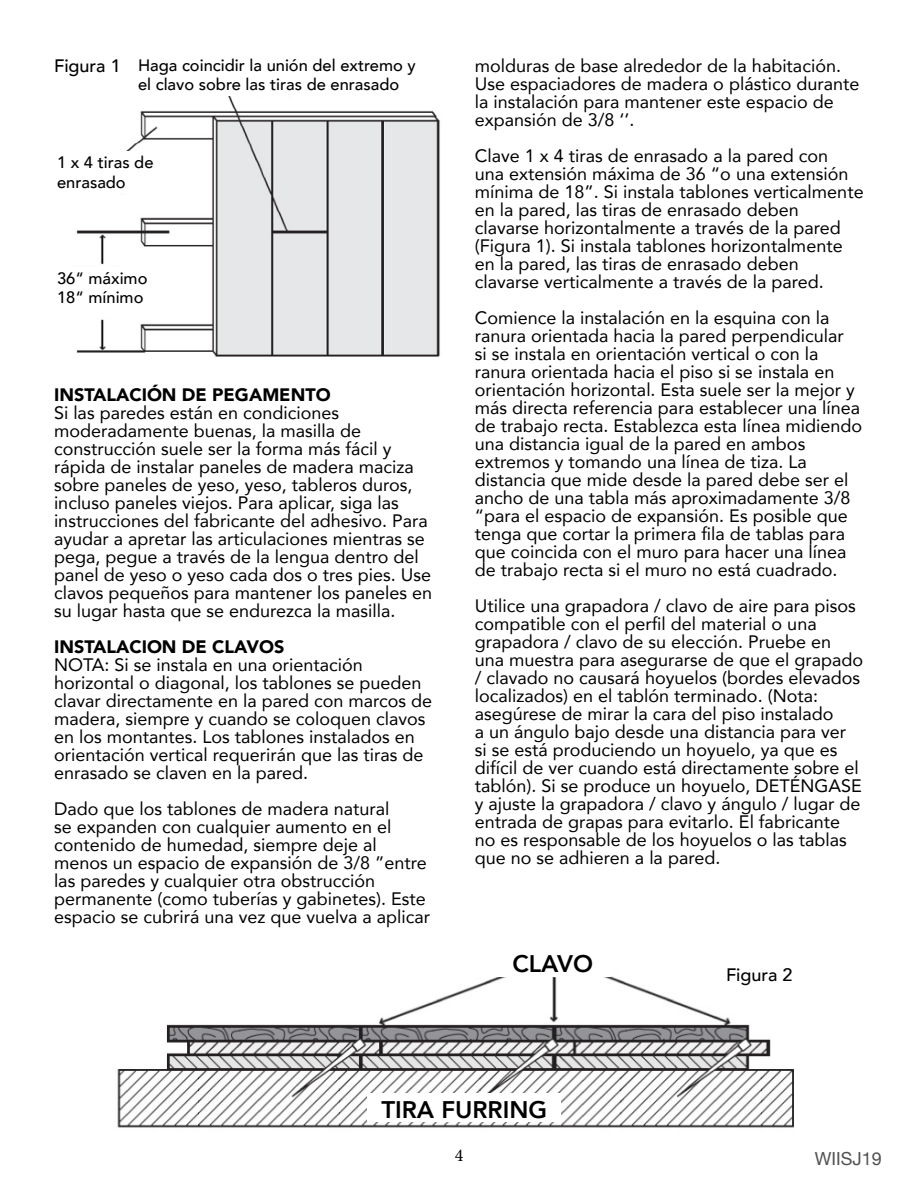
<style>
.page{position:relative;width:918px;height:1188px;background:#fff}
.page>*{position:absolute;margin:0;border:0;box-sizing:border-box;transform-origin:0 0}
.t1{font:800 24px "Avenir";color:#000}
.t2{font:18px/18px "Avenir";color:#000}
.t3{font:900 18px "Avenir";color:#000}
.t4{font:18px "Helvetica Neue";color:#515151}
.t5{font:500 18px "Avenir";color:#000}
.t6{font:18px "Minion Pro";color:#000}
.t7{font:500 16.5px/19.8px "Avenir";color:#000}
.s1{font-size:18px}
</style>
<div class="page">
<img style="left:76px;top:96px;width:364px;height:261px">
<img style="left:117px;top:976px;width:677px;height:152px">
<div style="left:57px;top:152px;width:115px;height:42px;background:#fff"></div>
<div style="left:57px;top:267px;width:115px;height:42px;background:#fff"></div>
<div style="left:368px;top:1094px;width:193px;height:28px;background:#fff"></div>
<p class="t7" style="left:138px;top:54px;width:279px;text-indent:-84px"><span class="s1">Figura 1</span> Haga coincidir la unión del extremo y el clavo sobre las tiras de enrasado</p>
<p class="t7" style="left:57px;top:151px;width:98px">1 x 4 tiras de enrasado</p>
<p class="t7" style="left:57px;top:267px;width:92px">36“ máximo<br>18“ mínimo</p>
<p class="t3" style="left:54px;top:379px;width:278px">INSTALACIÓN DE PEGAMENTO</p>
<p class="t2" style="left:54px;top:403px;width:380px">Si las paredes están en condiciones moderadamente buenas, la masilla de construcción suele ser la forma más fácil y rápida de instalar paneles de madera maciza sobre paneles de yeso, yeso, tableros duros, incluso paneles viejos. Para aplicar, siga las instrucciones del fabricante del adhesivo. Para ayudar a apretar las articulaciones mientras se pega, pegue a través de la lengua dentro del panel de yeso o yeso cada dos o tres pies. Use clavos pequeños para mantener los paneles en su lugar hasta que se endurezca la masilla.</p>
<p class="t3" style="left:54px;top:631px;width:232px">INSTALACION DE CLAVOS</p>
<p class="t2" style="left:54px;top:655px;width:380px">NOTA: Si se instala en una orientación horizontal o diagonal, los tablones se pueden clavar directamente en la pared con marcos de madera, siempre y cuando se coloquen clavos en los montantes. Los tablones instalados en orientación vertical requerirán que las tiras de enrasado se claven en la pared.</p>
<p class="t2" style="left:54px;top:799px;width:378px">Dado que los tablones de madera natural<br>se expanden con cualquier aumento en el contenido de humedad, siempre deje al menos un espacio de expansión de 3/8 ”entre las paredes y cualquier otra obstrucción permanente (como tuberías y gabinetes). Este espacio se cubrirá una vez que vuelva a aplicar</p>
<p class="t2" style="left:475px;top:56px;width:386px">molduras de base alrededor de la habitación.<br>Use espaciadores de madera o plástico durante la instalación para mantener este espacio de expansión de 3/8 ‘’.</p>
<p class="t2" style="left:475px;top:146px;width:390px">Clave 1 x 4 tiras de enrasado a la pared con<br>una extensión máxima de 36 “o una extensión mínima de 18”. Si instala tablones verticalmente en la pared, las tiras de enrasado deben clavarse horizontalmente a través de la pared (Figura 1). Si instala tablones horizontalmente en la pared, las tiras de enrasado deben clavarse verticalmente a través de la pared.</p>
<p class="t2" style="left:475px;top:308px;width:389px">Comience la instalación en la esquina con la ranura orientada hacia la pared perpendicular<br>si se instala en orientación vertical o con la ranura orientada hacia el piso si se instala en orientación horizontal. Esta suele ser la mejor y más directa referencia para establecer una línea de trabajo recta. Establezca esta línea midiendo una distancia igual de la pared en ambos extremos y tomando una línea de tiza. La distancia que mide desde la pared debe ser el ancho de una tabla más aproximadamente 3/8 “para el espacio de expansión. Es posible que tenga que cortar la primera fila de tablas para que coincida con el muro para hacer una línea de trabajo recta si el muro no está cuadrado.</p>
<p class="t2" style="left:475px;top:596px;width:390px">Utilice una grapadora / clavo de aire para pisos compatible con el perfil del material o una grapadora / clavo de su elección. Pruebe en una muestra para asegurarse de que el grapado / clavado no causará hoyuelos (bordes elevados localizados) en el tablón terminado. (Nota: asegúrese de mirar la cara del piso instalado<br>a un ángulo bajo desde una distancia para ver<br>si se está produciendo un hoyuelo, ya que es difícil de ver cuando está directamente sobre el tablón). Si se produce un hoyuelo, DETÉNGASE y ajuste la grapadora / clavo y ángulo / lugar de entrada de grapas para evitarlo. El fabricante no es responsable de los hoyuelos o las tablas que no se adhieren a la pared.</p>
<h1 class="t1" style="left:512px;top:945px;width:82px">CLAVO</h1>
<p class="t5" style="left:726px;top:959px;width:68px">Figura 2</p>
<h1 class="t1" style="left:381px;top:1090px;width:167px">TIRA FURRING</h1>
<p class="t6" style="left:455px;top:1143px;width:10px">4</p>
<p class="t4" style="left:815px;top:1145px;width:69px">WIISJ19</p>
</div>
